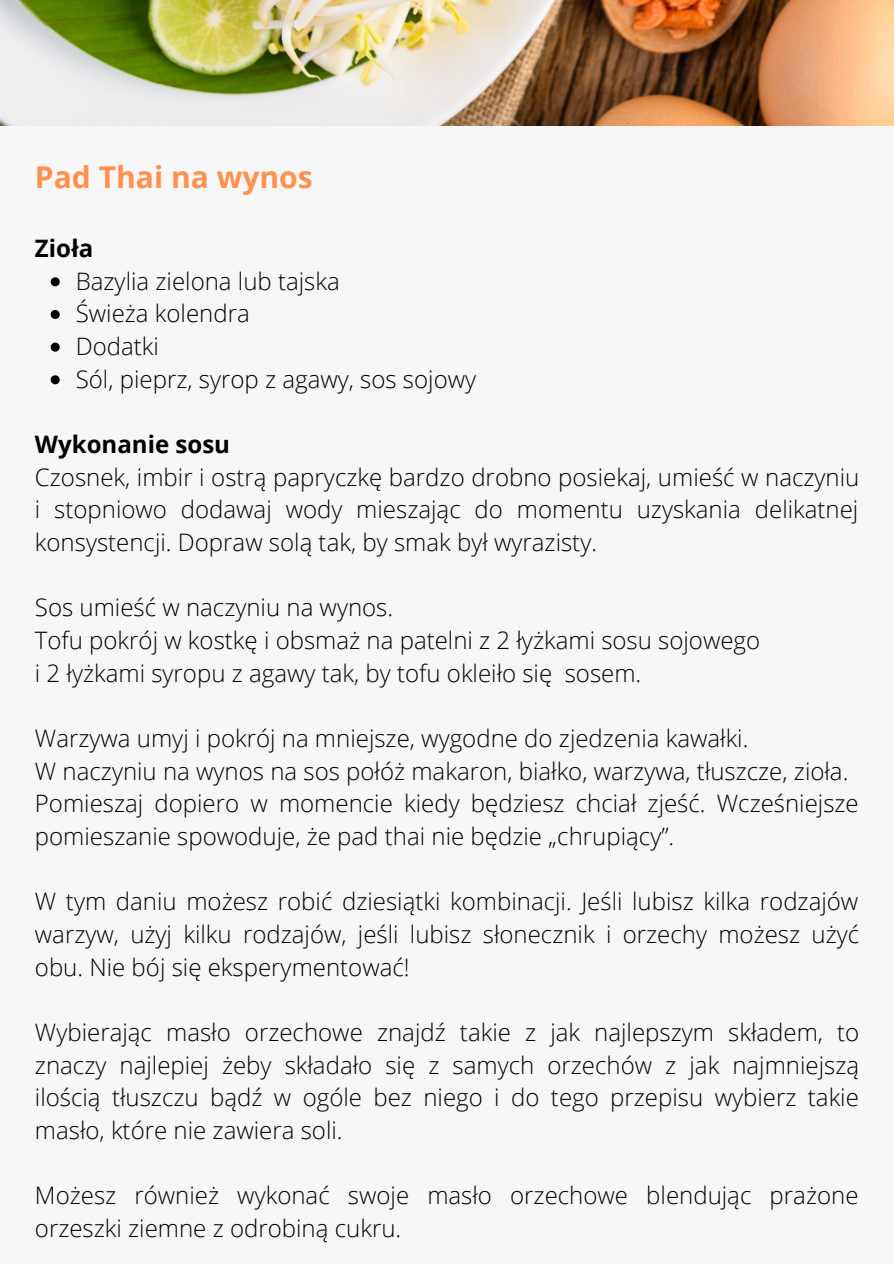
<style>
.page{position:relative;width:894px;height:1264px;background:#fff}
.page>*{position:absolute;margin:0;border:0;box-sizing:border-box;transform-origin:0 0}
.t1{font:700 30px "Open Sans";color:#ff914d}
.t2{font:300 24px/32.7px "Open Sans";color:#000}
.t3{font:700 24px "Open Sans";color:#000}
</style>
<div class="page">
<div style="left:0;top:0;width:893px;height:1263px;background:#f8f7f7"></div>
<svg style="left:51px;top:277px;width:9px;height:9px"></svg>
<svg style="left:51px;top:310px;width:9px;height:9px"></svg>
<svg style="left:51px;top:342px;width:9px;height:9px"></svg>
<svg style="left:51px;top:375px;width:9px;height:9px"></svg>
<img style="left:0;top:0;width:893px;height:125px">
<p class="t1" style="left:35px;top:156px;width:279px">Pad Thai na wynos</p>
<p class="t3" style="left:35px;top:231px;width:60px">Zioła</p>
<p class="t2" style="left:76px;top:264px;width:402px">Bazylia zielona lub tajska<br>Świeża kolendra<br>Dodatki<br>Sól, pieprz, syrop z agawy, sos sojowy</p>
<p class="t3" style="left:35px;top:427px;width:196px">Wykonanie sosu</p>
<p class="t2" style="left:35px;top:460px;width:825px;text-align:justify">Czosnek, imbir i ostrą papryczkę bardzo drobno posiekaj, umieść w naczyniu i stopniowo dodawaj wody mieszając do momentu uzyskania delikatnej konsystencji. Dopraw solą tak, by smak był wyrazisty.</p>
<p class="t2" style="left:35px;top:590px;width:726px">Sos umieść w naczyniu na wynos.<br>Tofu pokrój w kostkę i obsmaż na patelni z 2 łyżkami sosu sojowego i 2 łyżkami syropu z agawy tak, by tofu okleiło się sosem.</p>
<p class="t2" style="left:35px;top:721px;width:825px">Warzywa umyj i pokrój na mniejsze, wygodne do zjedzenia kawałki.<br>W naczyniu na wynos na sos połóż makaron, białko, warzywa, tłuszcze, zioła.<br>Pomieszaj dopiero w momencie kiedy będziesz chciał zjeść. Wcześniejsze pomieszanie spowoduje, że pad thai nie będzie „chrupiący”.</p>
<p class="t2" style="left:35px;top:884px;width:825px;text-align:justify">W tym daniu możesz robić dziesiątki kombinacji. Jeśli lubisz kilka rodzajów warzyw, użyj kilku rodzajów, jeśli lubisz słonecznik i orzechy możesz użyć obu. Nie bój się eksperymentować!</p>
<p class="t2" style="left:35px;top:1015px;width:825px;text-align:justify">Wybierając masło orzechowe znajdź takie z jak najlepszym składem, to znaczy najlepiej żeby składało się z samych orzechów z jak najmniejszą ilością tłuszczu bądź w ogóle bez niego i do tego przepisu wybierz takie masło, które nie zawiera soli.</p>
<p class="t2" style="left:35px;top:1178px;width:824px">Możesz również wykonać swoje masło orzechowe blendując prażone orzeszki ziemne z odrobiną cukru.</p>
</div>
